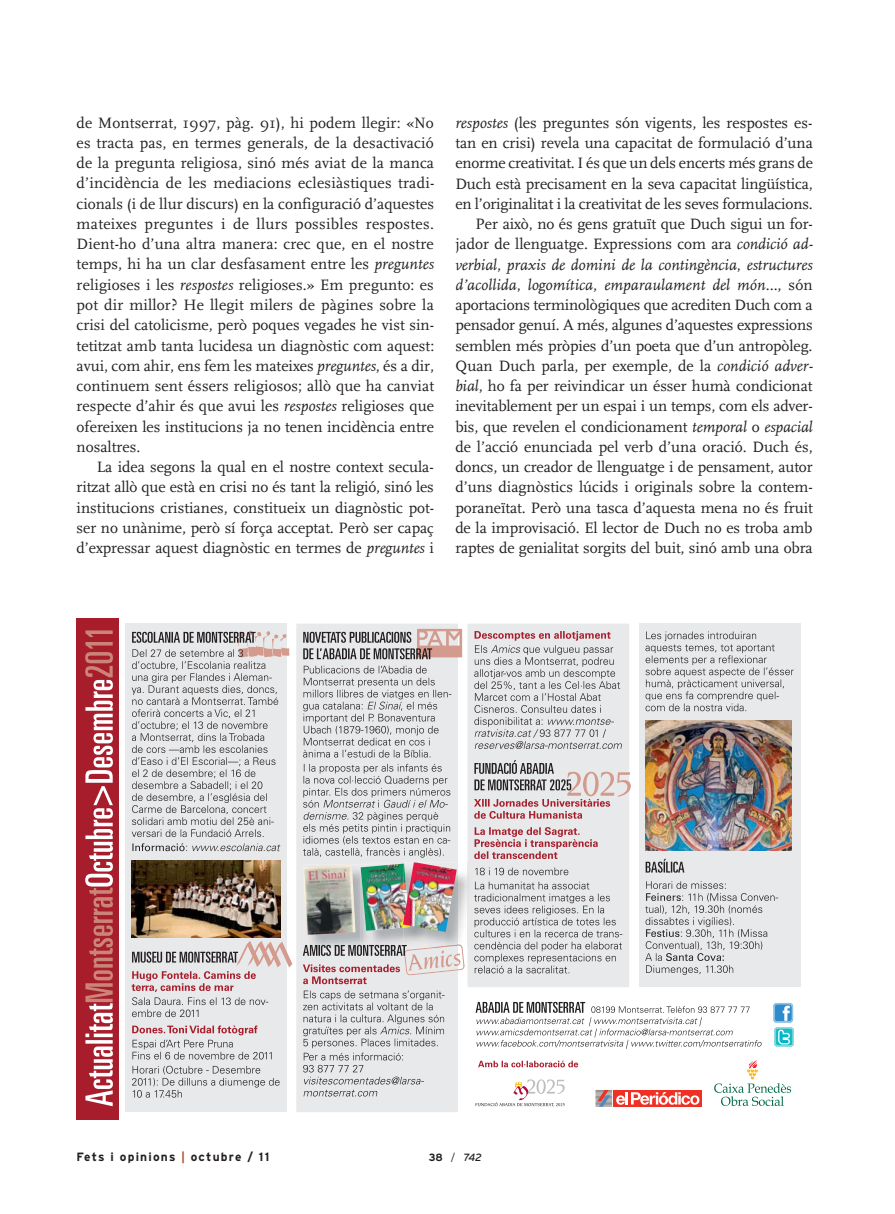
<style>
.page{position:relative;width:895px;height:1214px;background:#fff}
.page>*{position:absolute;margin:0;border:0;box-sizing:border-box;transform-origin:0 0}
.t1{font:15.75px/20.2px "FF Scala";letter-spacing:-.005em;color:#231f20;text-align:justify}
.t2{font:700 12px "Interstate";letter-spacing:.1em;color:#231f20}
.t3{font:italic 10.5px "Interstate";color:#231f20}
.s1{font-style:italic}
.s2{color:#a75534}
.s3{font-weight:700;font-style:normal}
.s4{font-weight:300;font-style:normal}
</style>
<div class="page">
<div style="left:296px;top:624px;width:162px;height:488px;background:#e8e9ea"></div>
<div style="left:467px;top:624px;width:162px;height:363px;background:#e8e9ea"></div>
<div style="left:638px;top:623px;width:162px;height:364px;background:#e8e9ea"></div>
<div style="left:125px;top:623px;width:162px;height:489px;background:#e8e9ea"></div>
<svg style="left:714px;top:1060px;width:77px;height:46px"></svg>
<svg style="left:475px;top:1079px;width:89px;height:27px"></svg>
<div style="left:613px;top:1090px;width:89px;height:16px;background:#ee3124"></div>
<svg style="left:595px;top:1090px;width:104px;height:17px"></svg>
<svg style="left:478px;top:1060px;width:100px;height:7px"></svg>
<svg style="left:303px;top:629px;width:159px;height:30px;background:#b2a7a6"></svg>
<svg style="left:303px;top:665px;width:148px;height:92px;background:#d0d0d1"></svg>
<img style="left:303px;top:864px;width:58px;height:80px">
<img style="left:303px;top:864px;width:52px;height:71px">
<img style="left:372px;top:930px;width:31px;height:14px">
<img style="left:361px;top:930px;width:11px;height:14px">
<img style="left:360px;top:863px;width:43px;height:67px">
<img style="left:403px;top:862px;width:69px;height:85px">
<img style="left:403px;top:862px;width:53px;height:70px">
<svg style="left:303px;top:764px;width:147px;height:99px;background:#cfcfd0"></svg>
<svg style="left:303px;top:944px;width:161px;height:40px;background:#d1c3c5"></svg>
<svg style="left:303px;top:990px;width:141px;height:106px;background:#d2d2d3"></svg>
<svg style="left:474px;top:631px;width:148px;height:118px;background:#d0cdcf"></svg>
<svg style="left:474px;top:760px;width:156px;height:58px;background:#cdc0c1"></svg>
<svg style="left:474px;top:827px;width:123px;height:32px;background:#d8b8bc"></svg>
<svg style="left:475px;top:867px;width:93px;height:8px"></svg>
<svg style="left:474px;top:881px;width:148px;height:92px;background:#d0d0d1"></svg>
<svg style="left:645px;top:631px;width:148px;height:80px"></svg>
<img style="left:645px;top:720px;width:146px;height:130px">
<svg style="left:645px;top:858px;width:39px;height:14px"></svg>
<svg style="left:645px;top:881px;width:133px;height:94px"></svg>
<div style="left:76px;top:618px;width:43px;height:501px;background:#a71d2c"></div>
<svg style="left:85px;top:630px;width:28px;height:476px"></svg>
<svg style="left:475px;top:1001px;width:286px;height:47px"></svg>
<svg style="left:773px;top:1003px;width:20px;height:43px"></svg>
<svg style="left:132px;top:630px;width:157px;height:207px"></svg>
<svg style="left:132px;top:843px;width:148px;height:8px"></svg>
<img style="left:131px;top:860px;width:149px;height:77px">
<svg style="left:131px;top:941px;width:161px;height:76px"></svg>
<svg style="left:132px;top:1025px;width:139px;height:34px"></svg>
<svg style="left:132px;top:1065px;width:147px;height:32px"></svg>
<p class="t1" style="left:77px;top:113px;width:359px">de Montserrat, 1997, pàg. 91), hi podem llegir: «No es tracta pas, en termes generals, de la desactivació de la pregunta religiosa, sinó més aviat de la manca d’incidència de les mediacions eclesiàstiques tradi&shy;cionals (i de llur discurs) en la configuració d’aquestes mateixes preguntes i de llurs possibles respostes.<br>Dient-ho d’una altra manera: crec que, en el nostre temps, hi ha un clar desfasament entre les <span class="s1">preguntes </span>religioses i les <span class="s1">respostes</span> religioses.» Em pregunto: es pot dir millor? He llegit milers de pàgines sobre la crisi del catolicisme, però poques vegades he vist sin&shy;tetitzat amb tanta lucidesa un diagnòstic com aquest: avui, com ahir, ens fem les mateixes <span class="s1">preguntes</span>, és a dir, continuem sent éssers religiosos; allò que ha canviat respecte d’ahir és que avui les <span class="s1">respostes</span> religioses que ofereixen les institucions ja no tenen incidència entre nosaltres.</p>
<p class="t1" style="left:77px;top:457px;width:359px;text-indent:20px">La idea segons la qual en el nostre context secula&shy;ritzat allò que està en crisi no és tant la religió, sinó les institucions cristianes, constitueix un diagnòstic pot&shy;ser no unànime, però sí força acceptat. Però ser capaç d’expressar aquest diagnòstic en termes de <span class="s1">preguntes</span> i</p>
<p class="t1" style="left:455px;top:113px;width:359px;text-align:right"><span class="s1">respostes</span> (les preguntes són vigents, les respostes es&shy;tan en crisi) revela una capacitat de formulació d’una enorme creativitat. I és que un dels encerts més grans de Duch està precisament en la seva capacitat lingüística, en l’originalitat i la creativitat de les seves formulacions.<br>Per això, no és gens gratuït que Duch sigui un for&shy;jador de llenguatge. Expressions com ara <span class="s1">condició ad&shy;verbial</span>, <span class="s1">praxis de domini de la contingència</span>, <span class="s1">estructures d’acollida</span>, <span class="s1">logomítica</span>, <span class="s1">emparaulament del món</span>…, són aportacions terminològiques que acrediten Duch com a pensador genuí. A més, algunes d’aquestes expressions semblen més pròpies d’un poeta que d’un antropòleg.<br>Quan Duch parla, per exemple, de la <span class="s1">condició adver&shy;bial</span>, ho fa per reivindicar un ésser humà condicionat inevitablement per un espai i un temps, com els adver&shy;bis, que revelen el condicionament <span class="s1">temporal</span> o <span class="s1">espacial </span>de l’acció enunciada pel verb d’una oració. Duch és, doncs, un creador de llenguatge i de pensament, autor d’uns diagnòstics lúcids i originals sobre la contem&shy;poraneïtat. Però una tasca d’aquesta mena no és fruit de la improvisació. El lector de Duch no es troba amb raptes de genialitat sorgits del buit, sinó amb una obra</p>
<p class="t2" style="left:77px;top:1149px;width:194px">Fets i opinions <span class="s2">|</span> octubre / 11</p>
<p class="t3" style="left:428px;top:1151px;width:55px"><span class="s3">38</span> <span class="s4">/</span> 742</p>
</div>
